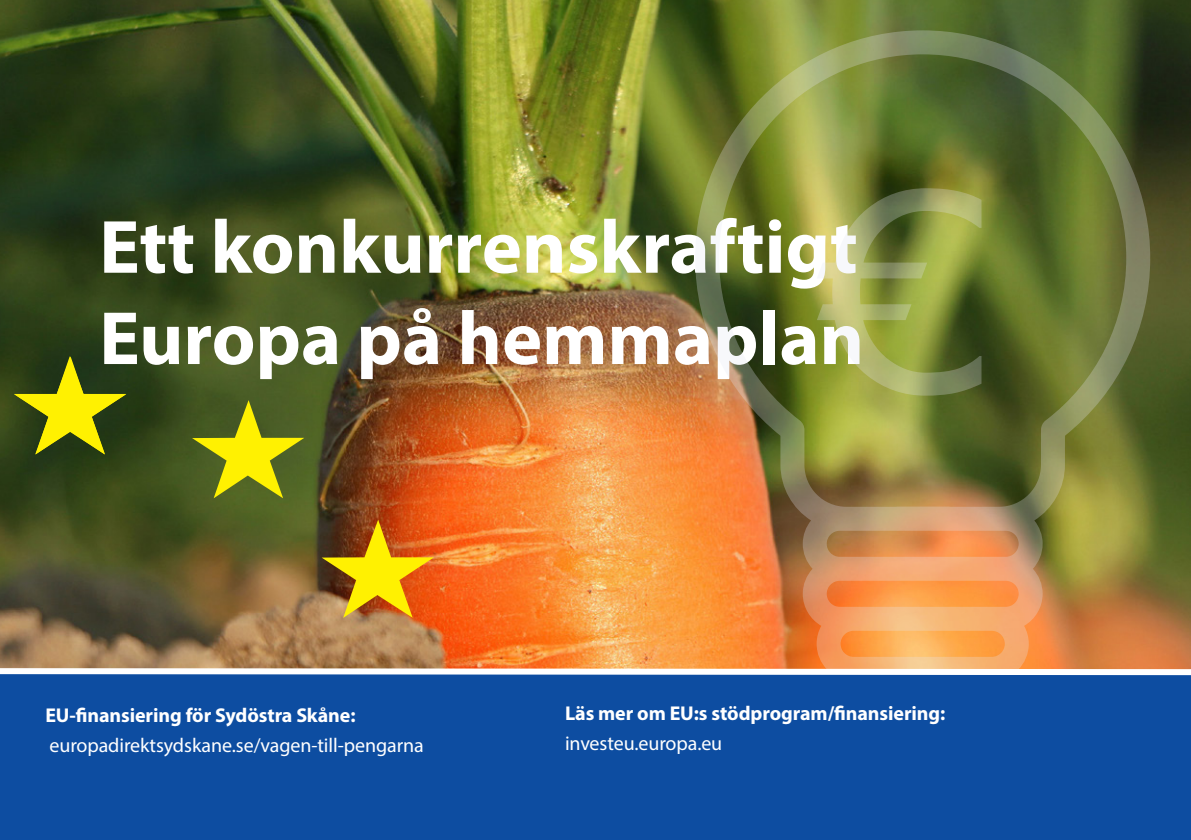
<style>
.page{position:relative;width:1191px;height:840px;background:#fff}
.page>*{position:absolute;margin:0;border:0;box-sizing:border-box;transform-origin:0 0}
.t1{font:700 76px "Myriad Pro";color:#fff}
.t2{font:20px/30px "Myriad Pro";letter-spacing:-.005em;color:#fff}
.t3{font:700 20px "Myriad Pro";letter-spacing:-.005em;color:#fff}
.s1{font-weight:700}
</style>
<div class="page">
<img style="left:0;top:0;width:1191px;height:664px">
<img style="left:695px;top:30px;width:455px;height:634px">
<svg style="left:817px;top:188px;width:164px;height:207px;background:#929b4c"></svg>
<div style="left:0;top:671px;width:1191px;height:168px;background:#0d4da1"></div>
<img style="left:322px;top:519px;width:112px;height:98px">
<svg style="left:192px;top:400px;width:112px;height:98px;background:#868e18"></svg>
<svg style="left:14px;top:356px;width:112px;height:98px;background:#6e760f"></svg>
<svg style="left:0;top:664px;width:1191px;height:12px"></svg>
<p class="t1" style="left:99px;top:197px;width:760px">Ett konkurrenskraftigt</p>
<p class="t1" style="left:99px;top:288px;width:766px">Europa på hemmaplan</p>
<p class="t2" style="left:45px;top:699px;width:380px"><span class="s1">EU-finansiering för Sydöstra Skåne: </span>europadirektsydskane.se/vagen-till-pengarna</p>
<p class="t3" style="left:565px;top:700px;width:382px">Läs mer om EU:s stödprogram/finansiering:</p>
<p class="t2" style="left:565px;top:727px;width:159px">investeu.europa.eu</p>
</div>
